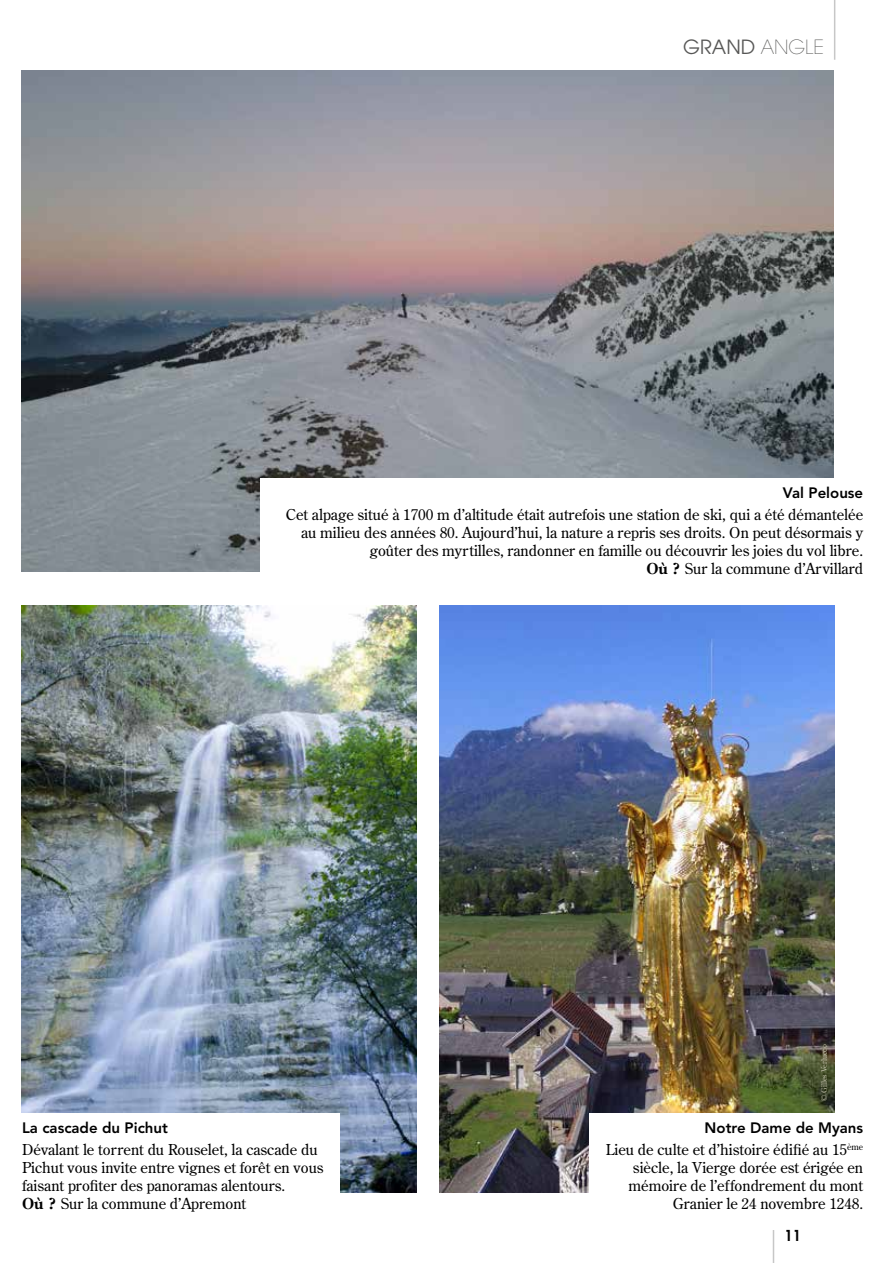
<style>
.page{position:relative;width:893px;height:1263px;background:#fff}
.page>*{position:absolute;margin:0;border:0;box-sizing:border-box;transform-origin:0 0}
.t1{font:19.5px "Avant Garde";color:#575756}
.t2{font:15px/18px "Century Old Style Std";color:#000;text-align:right}
.t3{font:800 15px "Avenir LT Std";color:#000}
.t4{font:600 15px "Avant Garde";color:#000}
.t5{font:7.5px "Century Old Style Std";color:#c3c1ab}
.s1{font-weight:200}
.s2{font-weight:700}
</style>
<div class="page">
<hr style="left:773px;top:1230px;width:1px;height:33px;background:#c7c7c7">
<hr style="left:834px;top:0;width:1px;height:60px;background:#c7c7c7">
<img style="left:439px;top:606px;width:396px;height:587px">
<img style="left:21px;top:606px;width:395px;height:587px">
<img style="left:21px;top:70px;width:813px;height:502px">
<div style="left:589px;top:1113px;width:283px;height:104px;background:#fff"></div>
<div style="left:14px;top:1113px;width:326px;height:104px;background:#fff"></div>
<div style="left:260px;top:478px;width:612px;height:105px;background:#fff"></div>
<h1 class="t1" style="left:683px;top:36px;width:142px">GRAND <span class="s1">ANGLE</span></h1>
<p class="t3" style="left:783px;top:484px;width:82px">Val Pelouse</p>
<p class="t2" style="left:286px;top:505px;width:579px">Cet alpage situé à 1700 m d’altitude était autrefois une station de ski, qui a été démantelée au milieu des années 80. Aujourd’hui, la nature a repris ses droits. On peut désormais y goûter des myrtilles, randonner en famille ou découvrir les joies du vol libre.<br><span class="s2">Où ?</span> Sur la commune d’Arvillard</p>
<p class="t3" style="left:22px;top:1118px;width:147px">La cascade du Pichut</p>
<p class="t2" style="left:22px;top:1140px;width:303px;text-align:left">Dévalant le torrent du Rouselet, la cascade du Pichut vous invite entre vignes et forêt en vous faisant profiter des panoramas alentours.<br><span class="s2">Où ?</span> Sur la commune d’Apremont</p>
<p class="t5" style="left:819px;top:1101px;width:58px;rotate:-90deg">© Gilles Verlucco</p>
<p class="t3" style="left:705px;top:1118px;width:160px">Notre Dame de Myans</p>
<p class="t2" style="left:606px;top:1140px;width:259px">Lieu de culte et d’histoire édifié au 15<sup>ème </sup>siècle, la Vierge dorée est érigée en mémoire de l’effondrement du mont Granier le 24 novembre 1248.</p>
<p class="t4" style="left:784px;top:1226px;width:18px">11</p>
</div>
